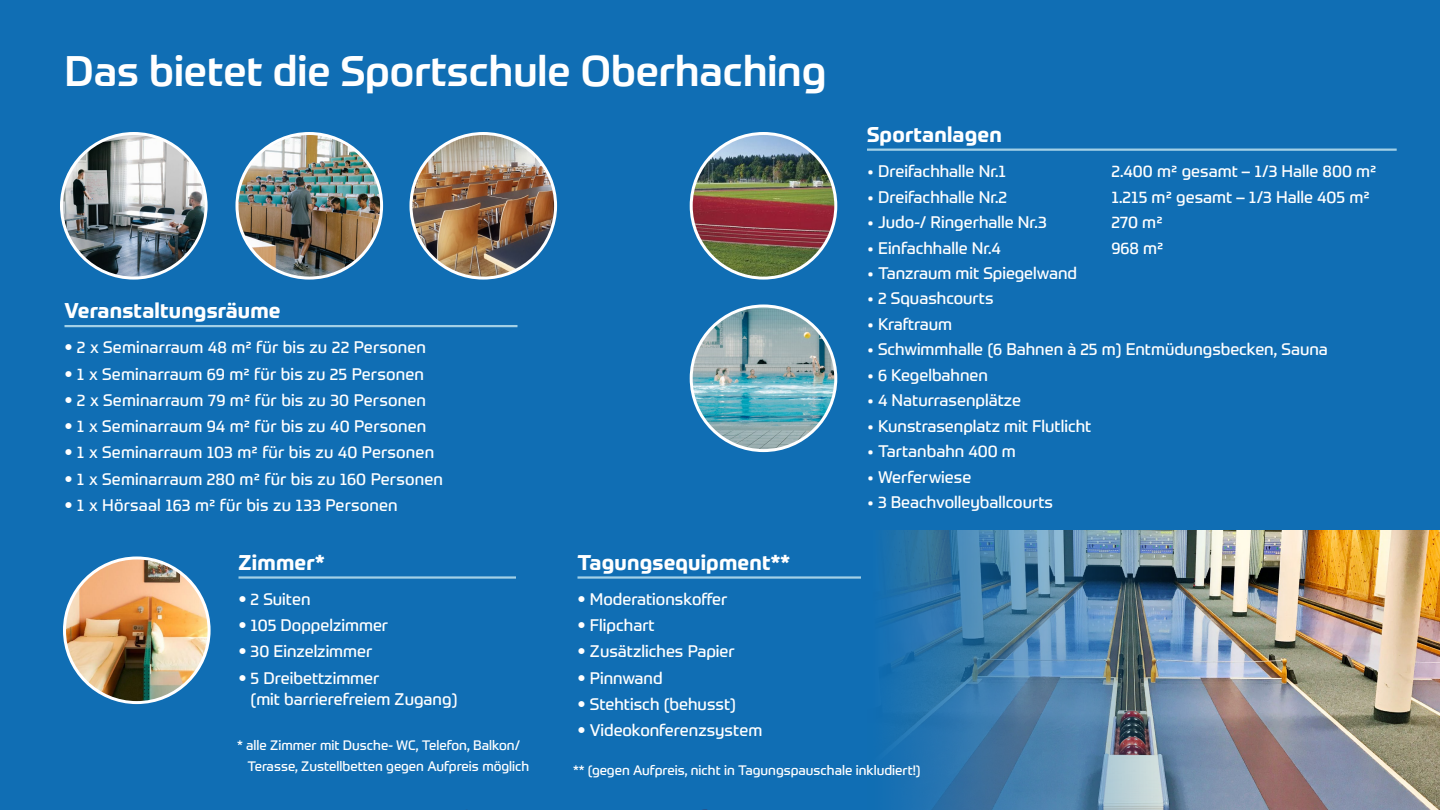
<style>
.page{position:relative;width:1440px;height:810px;background:#106eb4}
.page>*{position:absolute;margin:0;border:0;box-sizing:border-box;transform-origin:0 0}
.t1{font:500 42px "Prometo";color:#fff}
.t2{font:700 21px "Prometo";letter-spacing:.01em;color:#fff}
.t3{font:16.5px/21px "Prometo";color:#fff}
.t4{font:13.5px/21px "Prometo";color:#fff}
.s1{font-family:"Rotis Sans Serif W1 G"}
</style>
<div class="page">
<hr style="left:64px;top:325px;width:454px;height:2px;background:#a3d0e6">
<hr style="left:867px;top:149px;width:530px;height:2px;background:#a3d0e6">
<hr style="left:238px;top:576px;width:278px;height:3px;background:#a3d0e6">
<img style="left:62px;top:134px;width:144px;height:144px;border-radius:72px">
<div style="left:60px;top:132px;width:148px;height:148px;border:3px solid #fff;border-radius:50%"></div>
<img style="left:411px;top:134px;width:145px;height:144px;border-radius:72px">
<div style="left:409px;top:132px;width:148px;height:148px;border:3px solid #fff;border-radius:50%"></div>
<img style="left:237px;top:134px;width:145px;height:144px;border-radius:72px">
<div style="left:236px;top:132px;width:147px;height:148px;border:3px solid #fff;border-radius:50%"></div>
<img style="left:691px;top:306px;width:145px;height:145px;border-radius:72px">
<div style="left:690px;top:305px;width:147px;height:147px;border:3px solid #fff;border-radius:50%"></div>
<img style="left:64px;top:558px;width:145px;height:145px;border-radius:72px">
<div style="left:63px;top:557px;width:148px;height:147px;border:3px solid #fff;border-radius:50%"></div>
<img style="left:887px;top:531px;width:553px;height:279px">
<img style="left:691px;top:134px;width:145px;height:144px;border-radius:72px">
<div style="left:690px;top:132px;width:147px;height:148px;border:3px solid #fff;border-radius:50%"></div>
<hr style="left:578px;top:576px;width:283px;height:3px;background:#a3d0e6">
<h1 class="t1" style="left:64px;top:45px;width:763px">Das bietet die Sportschule Oberhaching</h1>
<p class="t2" style="left:64px;top:298px;width:218px">Veranstaltungsräume</p>
<p class="t3" style="left:64px;top:337px;width:363px"><span class="s1">•</span> 2 x Seminarraum 48 m² für bis zu 22 Personen</p>
<p class="t3" style="left:64px;top:363px;width:361px"><span class="s1">•</span> 1 x Seminarraum 69 m² für bis zu 25 Personen</p>
<p class="t3" style="left:64px;top:389px;width:363px"><span class="s1">•</span> 2 x Seminarraum 79 m² für bis zu 30 Personen</p>
<p class="t3" style="left:64px;top:416px;width:363px"><span class="s1">•</span> 1 x Seminarraum 94 m² für bis zu 40 Personen</p>
<p class="t3" style="left:64px;top:442px;width:371px"><span class="s1">•</span> 1 x Seminarraum 103 m² für bis zu 40 Personen</p>
<p class="t3" style="left:64px;top:468px;width:380px"><span class="s1">•</span> 1 x Seminarraum 280 m² für bis zu 160 Personen</p>
<p class="t3" style="left:64px;top:494px;width:335px"><span class="s1">•</span> 1 x Hörsaal 163 m² für bis zu 133 Personen</p>
<p class="t2" style="left:867px;top:121px;width:136px">Sportanlagen</p>
<p class="t3" style="left:867px;top:160px;width:141px">• Dreifachhalle Nr.1</p>
<p class="t3" style="left:1111px;top:160px;width:267px">2.400 m² gesamt – 1/3 Halle 800 m²</p>
<p class="t3" style="left:867px;top:186px;width:142px">• Dreifachhalle Nr.2</p>
<p class="t3" style="left:1111px;top:186px;width:260px">1.215 m² gesamt – 1/3 Halle 405 m²</p>
<p class="t3" style="left:867px;top:211px;width:181px">• Judo-/ Ringerhalle Nr.3</p>
<p class="t3" style="left:1111px;top:211px;width:53px">270 m²</p>
<p class="t3" style="left:867px;top:237px;width:135px">• Einfachhalle Nr.4</p>
<p class="t3" style="left:1111px;top:237px;width:54px">968 m²</p>
<p class="t3" style="left:867px;top:262px;width:212px">• Tanzraum mit Spiegelwand</p>
<p class="t3" style="left:867px;top:288px;width:128px">• 2 Squashcourts</p>
<p class="t3" style="left:867px;top:313px;width:87px">• Kraftraum</p>
<p class="t3" style="left:867px;top:339px;width:462px">• Schwimmhalle (6 Bahnen à 25 m) Entmüdungsbecken, Sauna</p>
<p class="t3" style="left:867px;top:364px;width:123px">• 6 Kegelbahnen</p>
<p class="t3" style="left:867px;top:390px;width:156px">• 4 Naturrasenplätze</p>
<p class="t3" style="left:867px;top:415px;width:226px">• Kunstrasenplatz mit Flutlicht</p>
<p class="t3" style="left:867px;top:441px;width:150px">• Tartanbahn 400 m</p>
<p class="t3" style="left:867px;top:466px;width:106px">• Werferwiese</p>
<p class="t3" style="left:867px;top:492px;width:188px">• 3 Beachvolleyballcourts</p>
<p class="t2" style="left:238px;top:549px;width:88px">Zimmer*</p>
<p class="t3" style="left:238px;top:588px;width:74px"><span class="s1">•</span> 2 Suiten</p>
<p class="t3" style="left:238px;top:615px;width:151px"><span class="s1">•</span> 105 Doppelzimmer</p>
<p class="t3" style="left:238px;top:641px;width:135px"><span class="s1">•</span> 30 Einzelzimmer</p>
<p class="t3" style="left:250px;top:667px;width:209px;text-indent:-12px"><span class="s1">•</span> 5 Dreibettzimmer<br>(mit barrierefreiem Zugang)</p>
<p class="t4" style="left:248px;top:734px;width:283px;text-indent:-11px">* alle Zimmer mit Dusche- WC, Telefon, Balkon/<br>Terasse, Zustellbetten gegen Aufpreis möglich</p>
<p class="t2" style="left:578px;top:549px;width:214px">Tagungsequipment**</p>
<p class="t3" style="left:578px;top:588px;width:151px"><span class="s1">•</span> Moderationskoffer</p>
<p class="t3" style="left:578px;top:615px;width:79px"><span class="s1">•</span> Flipchart</p>
<p class="t3" style="left:578px;top:641px;width:159px"><span class="s1">•</span> Zusätzliches Papier</p>
<p class="t3" style="left:578px;top:667px;width:87px"><span class="s1">•</span> Pinnwand</p>
<p class="t3" style="left:578px;top:693px;width:160px"><span class="s1">•</span> Stehtisch (behusst)</p>
<p class="t3" style="left:578px;top:720px;width:186px"><span class="s1">•</span> Videokonferenzsystem</p>
<p class="t4" style="left:573px;top:760px;width:349px">** (gegen Aufpreis, nicht in Tagungspauschale inkludiert!)</p>
</div>
